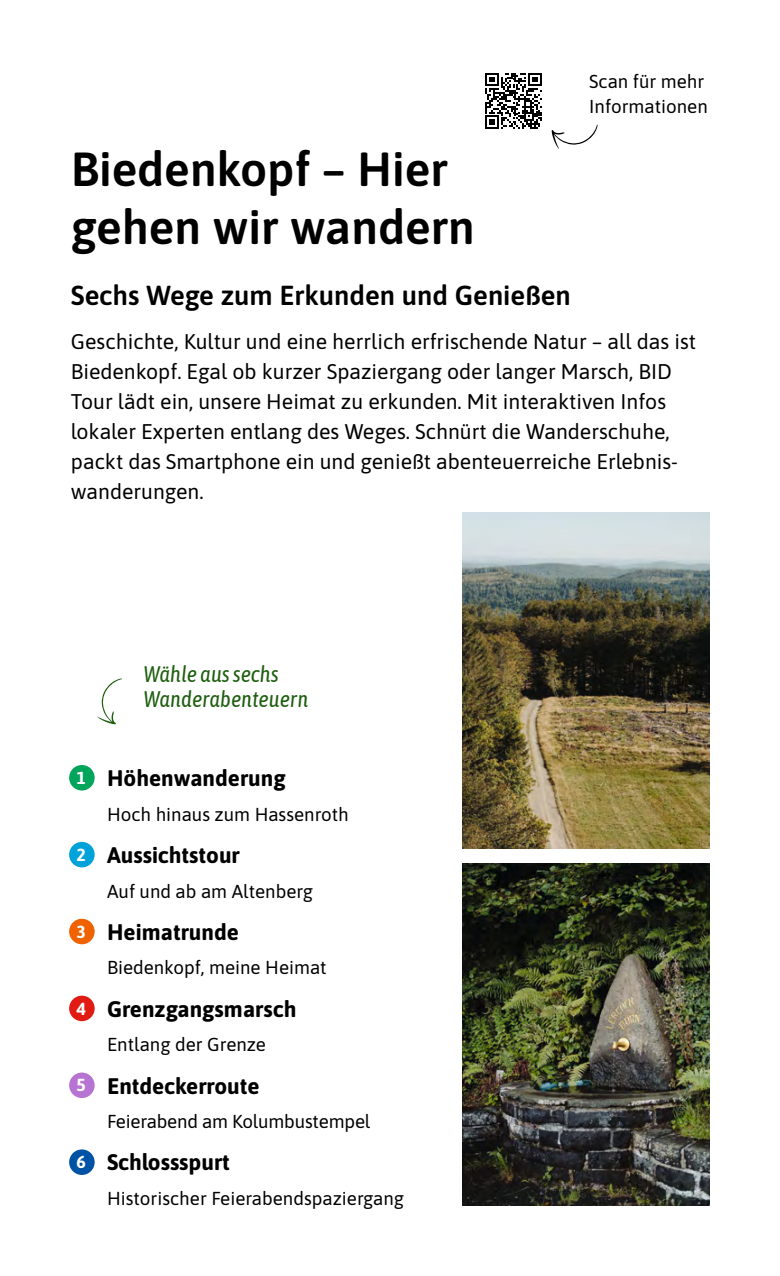
<style>
.page{position:relative;width:780px;height:1276px;background:#fff}
.page>*{position:absolute;margin:0;border:0;box-sizing:border-box;transform-origin:0 0}
.t1{font:600 47.75px/57.2px "Asap";color:#000}
.t2{font:600 27.5px "Asap";color:#000}
.t3{font:700 22.5px "Asap";color:#000}
.t4{font:italic 22.5px/25px "Asap Condensed";color:#1d5e0e}
.t5{font:21.25px/30px "Asap";color:#000}
.t6{font:18.75px/25px "Asap";color:#000}
.s1{font-size:17.5px;color:#fff}
</style>
<div class="page">
<img style="left:462px;top:513px;width:247px;height:336px">
<img style="left:462px;top:863px;width:247px;height:342px">
<svg style="left:97px;top:678px;width:25px;height:46px"></svg>
<div style="left:69px;top:765px;width:26px;height:25px;background:#00a55b;border-radius:50%"></div>
<div style="left:69px;top:842px;width:26px;height:25px;background:#00a2d9;border-radius:50%"></div>
<div style="left:69px;top:918px;width:26px;height:26px;background:#f06100;border-radius:50%"></div>
<div style="left:69px;top:995px;width:26px;height:26px;background:#e11b13;border-radius:50%"></div>
<div style="left:69px;top:1072px;width:26px;height:26px;background:#b773d1;border-radius:50%"></div>
<div style="left:69px;top:1149px;width:26px;height:26px;background:#0052a4;border-radius:50%"></div>
<svg style="left:551px;top:125px;width:46px;height:24px"></svg>
<svg style="left:485px;top:73px;width:56px;height:56px"></svg>
<p class="t6" style="left:589px;top:68px;width:120px">Scan für mehr<br>Informationen</p>
<h1 class="t1" style="left:71px;top:139px;width:405px">Biedenkopf – Hier gehen wir wandern</h1>
<p class="t2" style="left:71px;top:276px;width:501px">Sechs Wege zum Erkunden und Genießen</p>
<p class="t5" style="left:71px;top:326px;width:626px">Geschichte, Kultur und eine herrlich erfrischende Natur – all das ist Biedenkopf. Egal ob kurzer Spaziergang oder langer Marsch, BID Tour lädt ein, unsere Heimat zu erkunden. Mit interaktiven Infos lokaler Experten entlang des Weges. Schnürt die Wanderschuhe, packt das Smartphone ein und genießt abenteuerreiche Erlebnis&shy;wanderungen.</p>
<p class="t4" style="left:143px;top:660px;width:166px">Wähle aus sechs<br>Wanderabenteuern</p>
<p class="t3" style="left:76px;top:762px;width:211px"><span class="s1">1</span> Höhenwanderung</p>
<p class="t6" style="left:107px;top:800px;width:243px">Hoch hinaus zum Hassenroth</p>
<p class="t3" style="left:76px;top:839px;width:165px"><span class="s1">2</span> Aussichtstour</p>
<p class="t6" style="left:107px;top:877px;width:207px">Auf und ab am Altenberg</p>
<p class="t3" style="left:76px;top:916px;width:164px"><span class="s1">3</span> Heimatrunde</p>
<p class="t6" style="left:107px;top:954px;width:221px">Biedenkopf, meine Heimat</p>
<p class="t3" style="left:76px;top:993px;width:221px"><span class="s1">4</span> Grenzgangsmarsch</p>
<p class="t6" style="left:107px;top:1031px;width:160px">Entlang der Grenze</p>
<p class="t3" style="left:76px;top:1070px;width:185px"><span class="s1">5</span> Entdeckerroute</p>
<p class="t6" style="left:107px;top:1108px;width:265px">Feierabend am Kolumbustempel</p>
<p class="t3" style="left:76px;top:1147px;width:155px"><span class="s1">6</span> Schlossspurt</p>
<p class="t6" style="left:107px;top:1185px;width:298px">Historischer Feierabendspaziergang</p>
</div>
